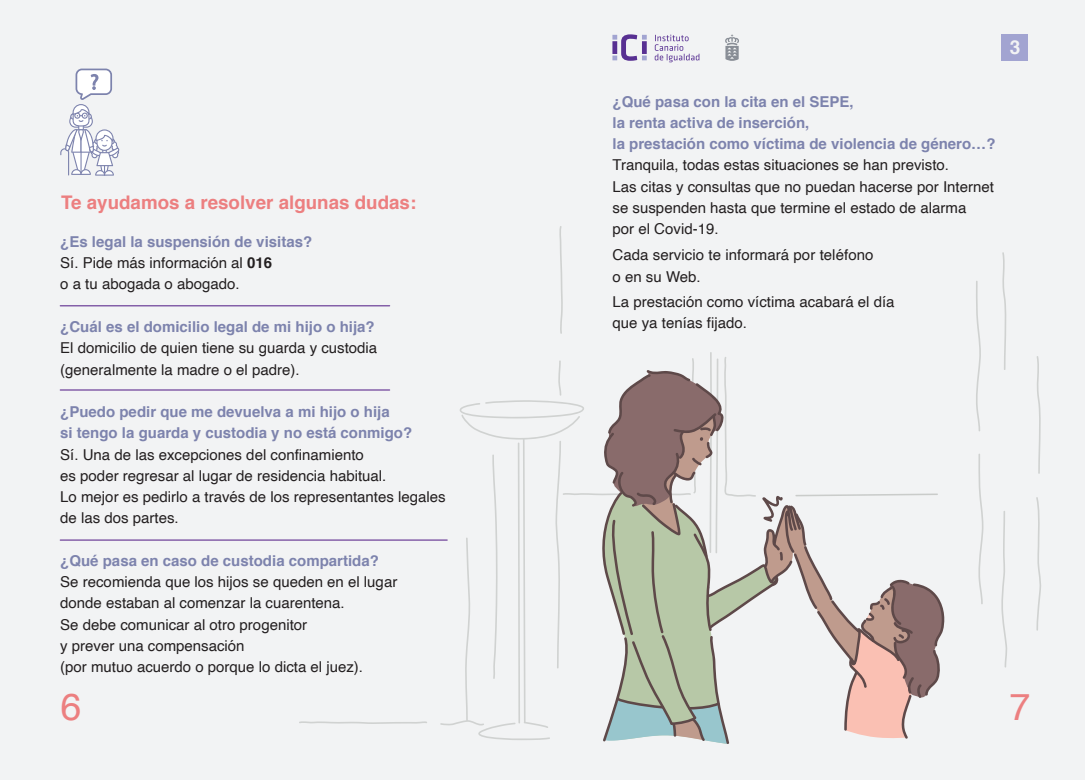
<style>
.page{position:relative;width:1085px;height:780px;background:#fff}
.page>*{position:absolute;margin:0;border:0;box-sizing:border-box;transform-origin:0 0}
.t1{font:37.5px "Helvetica";color:#ec7f80}
.t2{font:700 19.12px "Helvetica";color:#f2f3f4}
.t3{font:700 18.75px "Helvetica";color:#ec7f80}
.t4{font:15px/21.2px "Helvetica";color:#231f20}
.s1{font-weight:700;color:#7d83ad}
.s2{font-weight:700}
</style>
<div class="page">
<div style="left:0;top:0;width:1084px;height:780px;background:#f2f3f4"></div>
<svg style="left:1037px;top:356px;width:3px;height:118px"></svg>
<svg style="left:1002px;top:252px;width:4px;height:118px"></svg>
<svg style="left:1001px;top:511px;width:6px;height:156px"></svg>
<svg style="left:978px;top:454px;width:5px;height:150px"></svg>
<svg style="left:976px;top:281px;width:5px;height:150px"></svg>
<svg style="left:1036px;top:497px;width:4px;height:133px"></svg>
<svg style="left:559px;top:226px;width:3px;height:108px"></svg>
<svg style="left:299px;top:721px;width:128px;height:3px"></svg>
<svg style="left:612px;top:34px;width:87px;height:28px"></svg>
<svg style="left:725px;top:34px;width:14px;height:27px"></svg>
<div style="left:1001px;top:34px;width:26px;height:27px;background:#a2a4d1"></div>
<hr style="left:60px;top:539px;width:387px;height:1px;background:#70439a">
<hr style="left:60px;top:389px;width:329px;height:1px;background:#70439a">
<hr style="left:60px;top:305px;width:329px;height:1px;background:#70439a">
<svg style="left:60px;top:69px;width:59px;height:107px"></svg>
<svg style="left:440px;top:352px;width:505px;height:392px"></svg>
<p class="t3" style="left:61px;top:188px;width:356px">Te ayudamos a resolver algunas dudas:</p>
<p class="t4" style="left:60px;top:231px;width:253px"><span class="s1">¿Es legal la suspensión de visitas?<br></span>Sí. Pide más información al <span class="s2">016<br></span>o a tu abogada o abogado.</p>
<p class="t4" style="left:60px;top:316px;width:318px"><span class="s1">¿Cuál es el domicilio legal de mi hijo o hija?<br></span>El domicilio de quien tiene su guarda y custodia (generalmente la madre o el padre).</p>
<p class="t4" style="left:60px;top:401px;width:387px"><span class="s1">¿Puedo pedir que me devuelva a mi hijo o hija<br>si tengo la guarda y custodia y no está conmigo?<br></span>Sí. Una de las excepciones del confinamiento<br>es poder regresar al lugar de residencia habitual.<br>Lo mejor es pedirlo a través de los representantes legales de las dos partes.</p>
<p class="t4" style="left:60px;top:550px;width:338px"><span class="s1">¿Qué pasa en caso de custodia compartida?<br></span>Se recomienda que los hijos se queden en el lugar donde estaban al comenzar la cuarentena.<br>Se debe comunicar al otro progenitor<br>y prever una compensación<br>(por mutuo acuerdo o porque lo dicta el juez).</p>
<p class="t2" style="left:1009px;top:32px;width:12px">3</p>
<p class="t4" style="left:612px;top:91px;width:384px"><span class="s1">¿Qué pasa con la cita en el SEPE,<br>la renta activa de inserción,<br>la prestación como víctima de violencia de género…?<br></span>Tranquila, todas estas situaciones se han previsto.<br>Las citas y consultas que no puedan hacerse por Internet se suspenden hasta que termine el estado de alarma<br>por el Covid-19.</p>
<p class="t4" style="left:612px;top:245px;width:262px">Cada servicio te informará por teléfono o en su Web.</p>
<p class="t4" style="left:612px;top:291px;width:283px">La prestación como víctima acabará el día que ya tenías fijado.</p>
<p class="t1" style="left:60px;top:677px;width:22px">6</p>
<p class="t1" style="left:1009px;top:677px;width:22px">7</p>
</div>
